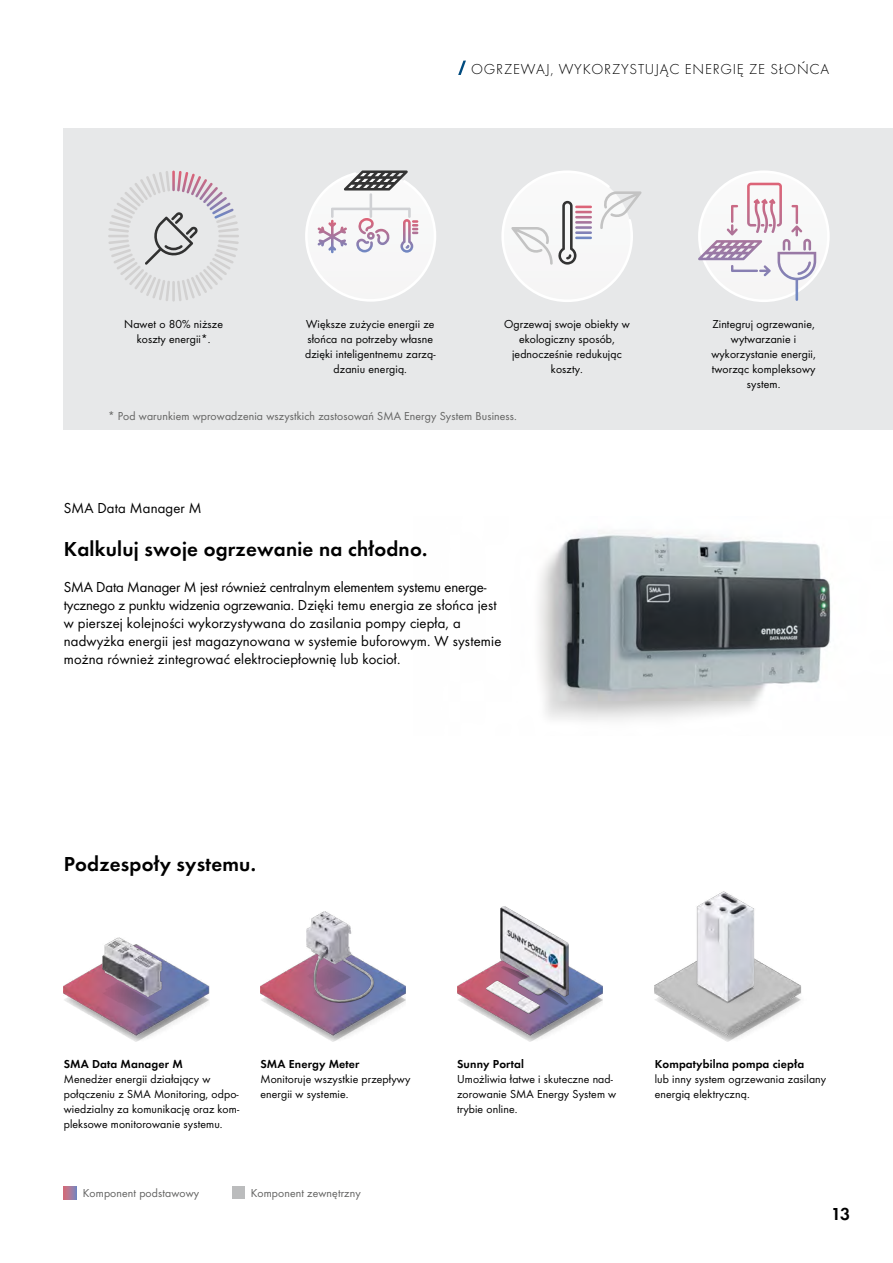
<style>
.page{position:relative;width:893px;height:1263px;background:#fff}
.page>*{position:absolute;margin:0;border:0;box-sizing:border-box;transform-origin:0 0}
.t1{font:600 21px "SMA Futura Global";letter-spacing:.01em;color:#000}
.t2{font:600 18px "SMA Futura Global";color:#000}
.t3{font:15px/18px "SMA Futura Global";letter-spacing:.01em;color:#000}
.t4{font:15px "SMA Futura Global Light";letter-spacing:.05em;color:#000}
.t5{font:12px/15px "SMA Futura Global";letter-spacing:.01em;color:#000;text-align:center}
.t6{font:12px "SMA Futura Global";letter-spacing:.01em;color:#636362}
.t7{font:600 12px "SMA Futura Global";letter-spacing:.01em;color:#000}
</style>
<div class="page">
<img style="left:539px;top:532px;width:292px;height:188px">
<div style="left:64px;top:128px;width:829px;height:301px;background:#e7e8e9"></div>
<svg style="left:458px;top:61px;width:8px;height:14px"></svg>
<svg style="left:64px;top:1186px;width:13px;height:13px"></svg>
<svg style="left:305px;top:170px;width:131px;height:132px"></svg>
<svg style="left:501px;top:170px;width:140px;height:132px"></svg>
<svg style="left:698px;top:170px;width:132px;height:132px"></svg>
<div style="left:232px;top:1186px;width:12px;height:13px;background:#bbbcbd"></div>
<img style="left:64px;top:955px;width:145px;height:86px">
<img style="left:103px;top:938px;width:71px;height:78px">
<img style="left:260px;top:944px;width:146px;height:97px">
<img style="left:307px;top:911px;width:68px;height:91px">
<img style="left:457px;top:969px;width:146px;height:72px">
<img style="left:486px;top:906px;width:102px;height:107px">
<img style="left:655px;top:977px;width:146px;height:64px">
<img style="left:668px;top:891px;width:120px;height:146px">
<hr style="left:172px;top:281px;width:3px;height:21px;background:#d2d1d1">
<svg style="left:108px;top:171px;width:131px;height:130px"></svg>
<p class="t4" style="left:471px;top:60px;width:359px">OGRZEWAJ, WYKORZYSTUJĄC ENERGIĘ ZE SŁOŃCA</p>
<p class="t5" style="left:124px;top:316px;width:100px">Nawet o 80% niższe koszty energii*.</p>
<p class="t5" style="left:305px;top:316px;width:132px">Większe zużycie energii ze słońca na potrzeby własne dzięki inteligentnemu zarzą&shy;dzaniu energią.</p>
<p class="t5" style="left:504px;top:316px;width:127px">Ogrzewaj swoje obiekty w ekologiczny sposób, jednocześnie redukując koszty.</p>
<p class="t5" style="left:711px;top:316px;width:106px">Zintegruj ogrzewanie, wytwarzanie i wykorzystanie energii, tworząc kompleksowy system.</p>
<p class="t6" style="left:108px;top:409px;width:410px">* Pod warunkiem wprowadzenia wszystkich zastosowań SMA Energy System Business.</p>
<p class="t3" style="left:64px;top:499px;width:139px">SMA Data Manager M</p>
<h1 class="t1" style="left:64px;top:536px;width:365px">Kalkuluj swoje ogrzewanie na chłodno.</h1>
<p class="t3" style="left:64px;top:577px;width:439px">SMA Data Manager M jest również centralnym elementem systemu energe&shy;tycznego z punktu widzenia ogrzewania. Dzięki temu energia ze słońca jest w pierszej kolejności wykorzystywana do zasilania pompy ciepła, a nadwyżka energii jest magazynowana w systemie buforowym. W systemie można również zintegrować elektrociepłownię lub kocioł.</p>
<h1 class="t1" style="left:64px;top:851px;width:194px">Podzespoły systemu.</h1>
<p class="t7" style="left:64px;top:1057px;width:121px">SMA Data Manager M</p>
<p class="t5" style="left:64px;top:1072px;width:177px;text-align:left">Menedżer energii działający w połączeniu z SMA Monitoring, odpo&shy;wiedzialny za komunikację oraz kom&shy;pleksowe monitorowanie systemu.</p>
<p class="t7" style="left:260px;top:1057px;width:101px">SMA Energy Meter</p>
<p class="t5" style="left:260px;top:1072px;width:151px;text-align:left">Monitoruje wszystkie przepływy energii w systemie.</p>
<p class="t6" style="left:83px;top:1186px;width:118px">Komponent podstawowy</p>
<p class="t6" style="left:251px;top:1186px;width:112px">Komponent zewnętrzny</p>
<p class="t7" style="left:457px;top:1057px;width:68px">Sunny Portal</p>
<p class="t5" style="left:457px;top:1072px;width:161px;text-align:left">Umożliwia łatwe i skuteczne nad&shy;zorowanie SMA Energy System w trybie online.</p>
<p class="t7" style="left:655px;top:1057px;width:151px">Kompatybilna pompa ciepła</p>
<p class="t5" style="left:655px;top:1072px;width:173px;text-align:left">lub inny system ogrzewania zasilany energią elektryczną.</p>
<h2 class="t2" style="left:831px;top:1204px;width:21px">13</h2>
</div>
